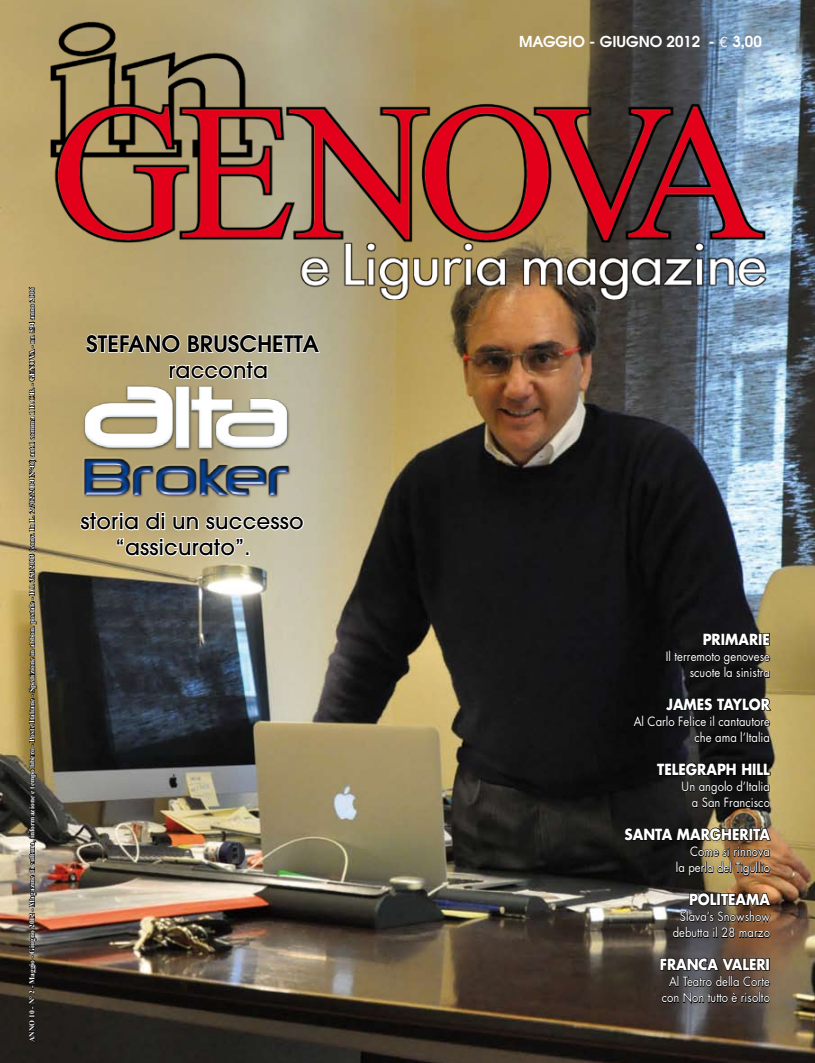
<style>
.page{position:relative;width:815px;height:1063px;background:#fff}
.page>*{position:absolute;margin:0;border:0;box-sizing:border-box;transform-origin:0 0}
.t1{font:600 22.5px "Avant Garde";color:#000}
.t2{font:500 21.62px/26px "Avant Garde";letter-spacing:.01em;color:#000}
.t3{font:700 15px "Futura";color:#fff;scale:.9 1}
.t4{font:600 15px "Avant Garde";color:#fff}
.t5{font:12.5px/16.2px "Futura";color:#fff;text-align:right;scale:.9 1}
.t6{font:700 7.5px "Times New Roman";color:#fff}
.s1{font-family:"Euro Mono";font-weight:400}
</style>
<div class="page">
<img style="left:0;top:0;width:815px;height:1063px">
<img style="left:27px;top:287px;width:10px;height:756px">
<svg style="left:79px;top:511px;width:226px;height:47px"></svg>
<img style="left:51px;top:22px;width:725px;height:278px">
<svg style="left:633px;top:616px;width:139px;height:127px;background:#161513"></svg>
<img style="left:623px;top:758px;width:149px;height:180px">
<svg style="left:659px;top:953px;width:111px;height:52px;background:#3b332f"></svg>
<img style="left:59px;top:382px;width:254px;height:128px">
<svg style="left:85px;top:331px;width:96px;height:23px"></svg>
<svg style="left:187px;top:331px;width:134px;height:23px"></svg>
<svg style="left:168px;top:360px;width:100px;height:20px"></svg>
<p class="t6" style="left:27px;top:1042px;width:756px;rotate:-90deg">ANNO 10 - N° 2 - Maggio - Giugno 2012 - Magazine di cultura, informazione e tempo libero - Poste Italiane - Spedizione in abbon. postale - D.l. 353/2003 (conv. In L. 27/02/2004 N°46) art.1 comma 1 D.C.B. - GENOVA - nr. 594 anno 2006</p>
<h1 class="t1" style="left:86px;top:329px;width:234px">STEFANO BRUSCHETTA</h1>
<h2 class="t2" style="left:168px;top:357px;width:101px">racconta</h2>
<h2 class="t2" style="left:116px;top:508px;width:190px;text-indent:-35px">storia di un successo “assicurato”.</h2>
<p class="t4" style="left:519px;top:32px;width:244px">MAGGIO - GIUGNO 2012 - <span class="s1">e</span> 3,00</p>
<p class="t3" style="left:703px;top:629px;width:76px">PRIMARIE</p>
<p class="t5" style="left:666px;top:649px;width:117px">Il terremoto genovese scuote la sinistra</p>
<p class="t3" style="left:666px;top:694px;width:117px">JAMES TAYLOR</p>
<p class="t5" style="left:634px;top:714px;width:153px">Al Carlo Felice il cantautore che ama l’Italia</p>
<p class="t3" style="left:657px;top:759px;width:127px">TELEGRAPH HILL</p>
<p class="t5" style="left:682px;top:779px;width:100px">Un angolo d’Italia a San Francisco</p>
<p class="t3" style="left:625px;top:824px;width:163px">SANTA MARGHERITA</p>
<p class="t5" style="left:676px;top:844px;width:106px">Come si rinnova<br>la perla del Tigullio</p>
<p class="t3" style="left:689px;top:889px;width:91px">POLITEAMA</p>
<p class="t5" style="left:673px;top:909px;width:110px;text-align:center">Slava’s Snowshow debutta il 28 marzo</p>
<p class="t3" style="left:660px;top:954px;width:124px">FRANCA VALERI</p>
<p class="t5" style="left:662px;top:974px;width:122px;text-align:center">Al Teatro della Corte con Non tutto è risolto</p>
</div>
